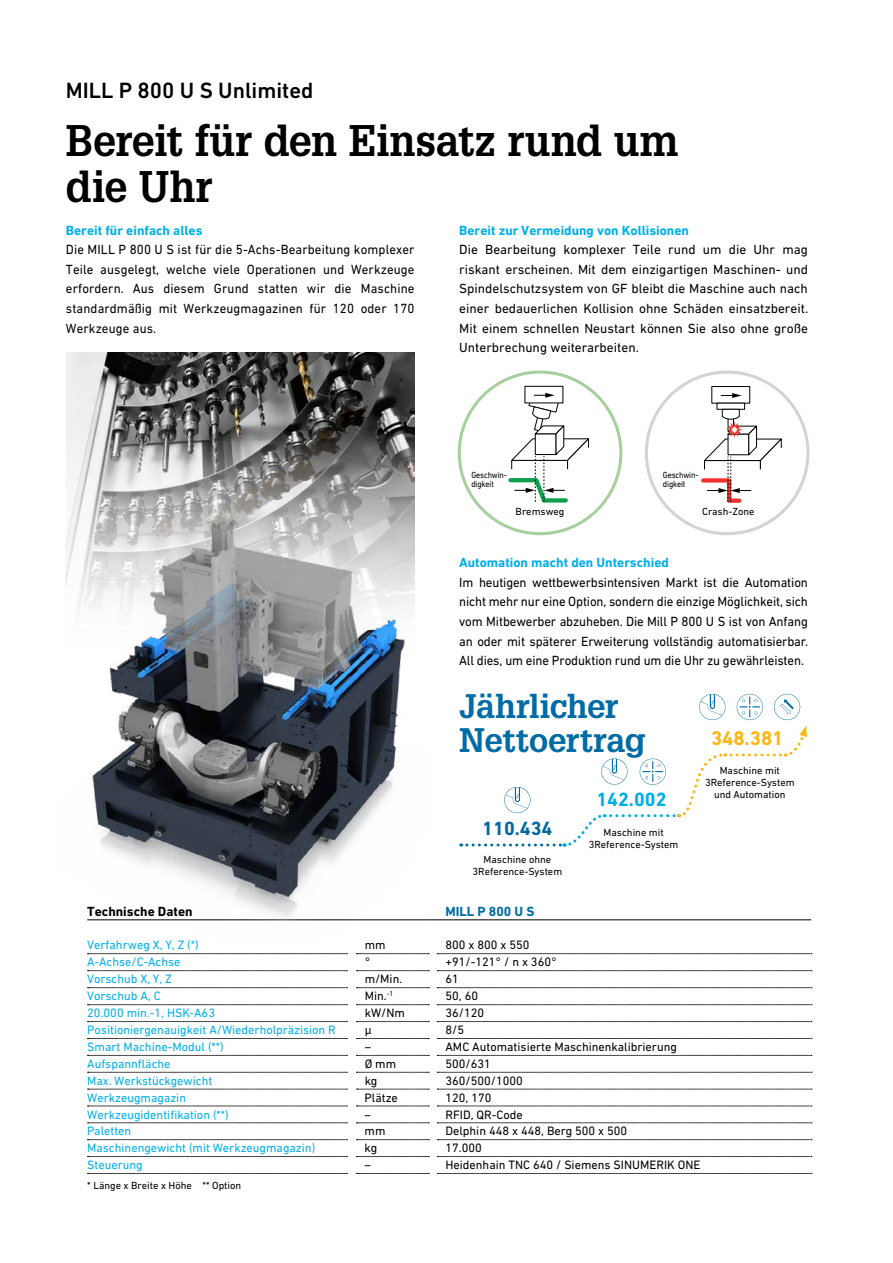
<style>
.page{position:relative;width:893px;height:1263px;background:#fff}
.page>*{position:absolute;margin:0;border:0;box-sizing:border-box;transform-origin:0 0}
.t1{font:700 43.2px/45px "Glypha LT Pro";letter-spacing:-.01em;color:#000;scale:.96 1}
.t2{font:700 33.3px/34.7px "Glypha LT Pro";letter-spacing:-.01em;color:#006ba4}
.t3{font:500 22.5px "DIN Next W1 G";color:#000}
.t4{font:700 20.1px "DIN Next W1 G";color:#fdb714}
.t5{font:700 19.5px "DIN Next W1 G";color:#0368a0}
.t6{font:700 19.5px "DIN Next W1 G";color:#00afe9}
.t7{font:13.5px/19.5px "DIN Next W1 G";color:#000;text-align:justify;scale:.96 1}
.t8{font:13.5px/19.5px "DIN Next W1 G";color:#000;text-align:justify}
.t9{font:700 13.5px "DIN Next W1 G";color:#00afe9}
.t10{font:700 13.5px "DIN Next W1 G";color:#000}
.t11{font:700 13.5px "DIN Next W1 G";color:#006ba4}
.t12{font:12.3px "DIN Next W1 G";color:#00afe9}
.t13{font:12.3px "DIN Next W1 G";color:#000}
.t14{font:10.5px/12px "DIN Next W1 G";color:#000;text-align:center}
.t15{font:9px/9px "DIN Next W1 G";letter-spacing:-.02em;color:#000;scale:.9 1}
</style>
<div class="page">
<svg style="left:87px;top:953px;width:260px;height:1px"></svg>
<svg style="left:356px;top:953px;width:73px;height:1px"></svg>
<svg style="left:437px;top:953px;width:375px;height:1px"></svg>
<svg style="left:87px;top:970px;width:260px;height:1px"></svg>
<svg style="left:356px;top:970px;width:73px;height:1px"></svg>
<svg style="left:437px;top:970px;width:375px;height:1px"></svg>
<svg style="left:87px;top:987px;width:260px;height:1px"></svg>
<svg style="left:356px;top:987px;width:73px;height:1px"></svg>
<svg style="left:437px;top:987px;width:375px;height:1px"></svg>
<svg style="left:87px;top:1004px;width:260px;height:1px"></svg>
<svg style="left:356px;top:1004px;width:73px;height:1px"></svg>
<svg style="left:437px;top:1004px;width:375px;height:1px"></svg>
<svg style="left:87px;top:1021px;width:260px;height:1px"></svg>
<svg style="left:356px;top:1021px;width:73px;height:1px"></svg>
<svg style="left:437px;top:1021px;width:375px;height:1px"></svg>
<svg style="left:87px;top:1038px;width:260px;height:1px"></svg>
<svg style="left:356px;top:1038px;width:73px;height:1px"></svg>
<svg style="left:437px;top:1038px;width:375px;height:1px"></svg>
<svg style="left:87px;top:1055px;width:260px;height:1px"></svg>
<svg style="left:356px;top:1055px;width:73px;height:1px"></svg>
<svg style="left:437px;top:1055px;width:375px;height:1px"></svg>
<svg style="left:87px;top:1072px;width:260px;height:1px"></svg>
<svg style="left:356px;top:1072px;width:73px;height:1px"></svg>
<svg style="left:437px;top:1072px;width:375px;height:1px"></svg>
<svg style="left:87px;top:1089px;width:260px;height:1px"></svg>
<svg style="left:356px;top:1089px;width:73px;height:1px"></svg>
<svg style="left:437px;top:1089px;width:375px;height:1px"></svg>
<svg style="left:87px;top:1106px;width:260px;height:1px"></svg>
<svg style="left:356px;top:1106px;width:73px;height:1px"></svg>
<svg style="left:437px;top:1106px;width:375px;height:1px"></svg>
<svg style="left:87px;top:1122px;width:260px;height:1px"></svg>
<svg style="left:356px;top:1122px;width:73px;height:1px"></svg>
<svg style="left:437px;top:1122px;width:375px;height:1px"></svg>
<svg style="left:87px;top:1139px;width:260px;height:1px"></svg>
<svg style="left:356px;top:1139px;width:73px;height:1px"></svg>
<svg style="left:437px;top:1139px;width:375px;height:1px"></svg>
<svg style="left:87px;top:1156px;width:260px;height:1px"></svg>
<svg style="left:356px;top:1156px;width:73px;height:1px"></svg>
<svg style="left:437px;top:1156px;width:375px;height:1px"></svg>
<svg style="left:87px;top:1173px;width:260px;height:1px"></svg>
<svg style="left:356px;top:1173px;width:73px;height:1px"></svg>
<svg style="left:437px;top:1173px;width:375px;height:1px"></svg>
<hr style="left:437px;top:919px;width:374px;height:1px;background:#000">
<img style="left:66px;top:352px;width:349px;height:161px">
<div style="left:458px;top:371px;width:164px;height:164px;border:3px solid #a5d09d;border-radius:50%"></div>
<div style="left:524px;top:386px;width:39px;height:17px;border:1px solid #000"></div>
<svg style="left:508px;top:391px;width:82px;height:112px"></svg>
<div style="left:645px;top:371px;width:164px;height:164px;border:3px solid #d1d3d4;border-radius:50%"></div>
<div style="left:711px;top:386px;width:39px;height:18px;border:1px solid #000"></div>
<svg style="left:721px;top:393px;width:20px;height:5px"></svg>
<svg style="left:701px;top:408px;width:81px;height:95px"></svg>
<svg style="left:699px;top:694px;width:101px;height:26px"></svg>
<svg style="left:461px;top:726px;width:346px;height:121px"></svg>
<img style="left:65px;top:513px;width:364px;height:408px">
<h3 class="t3" style="left:66px;top:77px;width:249px">MILL P 800 U S Unlimited</h3>
<h1 class="t1" style="left:66px;top:118px;width:640px">Bereit für den Einsatz rund um die Uhr</h1>
<p class="t9" style="left:66px;top:222px;width:138px">Bereit für einfach alles</p>
<p class="t7" style="left:66px;top:240px;width:365px">Die MILL P 800 U S ist für die 5-Achs-Bearbeitung komplexer Teile ausgelegt, welche viele Operationen und Werkzeuge erfordern. Aus diesem Grund statten wir die Maschine standardmäßig mit Werkzeugmagazinen für 120 oder 170<br>Werkzeuge aus.</p>
<p class="t9" style="left:459px;top:222px;width:231px">Bereit zur Vermeidung von Kollisionen</p>
<p class="t8" style="left:459px;top:240px;width:350px">Die Bearbeitung komplexer Teile rund um die Uhr mag riskant erscheinen. Mit dem einzigartigen Maschinen- und Spindelschutzsystem von GF bleibt die Maschine auch nach einer bedauerlichen Kollision ohne Schäden einsatzbereit.<br>Mit einem schnellen Neustart können Sie also ohne große Unterbrechung weiterarbeiten.</p>
<p class="t15" style="left:471px;top:471px;width:41px">Geschwin&shy;digkeit</p>
<p class="t14" style="left:516px;top:505px;width:50px">Bremsweg</p>
<p class="t15" style="left:663px;top:471px;width:41px">Geschwin&shy;digkeit</p>
<p class="t14" style="left:702px;top:505px;width:54px">Crash-Zone</p>
<p class="t9" style="left:459px;top:555px;width:211px">Automation macht den Unterschied</p>
<p class="t7" style="left:459px;top:572px;width:365px">Im heutigen wettbewerbsintensiven Markt ist die Automation nicht mehr nur eine Option, sondern die einzige Möglichkeit, sich vom Mitbewerber abzuheben. Die Mill P 800 U S ist von Anfang an oder mit späterer Erweiterung vollständig automatisierbar.<br>All dies, um eine Produktion rund um die Uhr zu gewährleisten.</p>
<h2 class="t2" style="left:459px;top:688px;width:188px">Jährlicher<br>Nettoertrag</h2>
<h3 class="t5" style="left:482px;top:817px;width:72px">110.434</h3>
<p class="t14" style="left:473px;top:853px;width:91px">Maschine ohne<br>3Reference-System</p>
<h3 class="t6" style="left:596px;top:788px;width:72px">142.002</h3>
<p class="t14" style="left:589px;top:826px;width:91px">Maschine mit<br>3Reference-System</p>
<h3 class="t4" style="left:711px;top:726px;width:74px">348.381</h3>
<p class="t14" style="left:705px;top:764px;width:91px">Maschine mit<br>3Reference-System und Automation</p>
<p class="t10" style="left:87px;top:903px;width:107px">Technische Daten</p>
<p class="t11" style="left:445px;top:903px;width:91px">MILL P 800 U S</p>
<p class="t12" style="left:87px;top:938px;width:113px">Verfahrweg X, Y, Z (*)</p>
<p class="t13" style="left:365px;top:938px;width:22px">mm</p>
<p class="t13" style="left:445px;top:938px;width:86px">800 x 800 x 550</p>
<p class="t12" style="left:87px;top:955px;width:95px">A-Achse/C-Achse</p>
<p class="t13" style="left:365px;top:955px;width:7px">°</p>
<p class="t13" style="left:445px;top:955px;width:113px">+91/-121° / n x 360°</p>
<p class="t12" style="left:87px;top:972px;width:86px">Vorschub X, Y, Z</p>
<p class="t13" style="left:365px;top:972px;width:39px">m/Min.</p>
<p class="t13" style="left:445px;top:972px;width:15px">61</p>
<p class="t12" style="left:87px;top:989px;width:75px">Vorschub A, C</p>
<p class="t13" style="left:365px;top:989px;width:30px">Min.<sup>-1</sup></p>
<p class="t13" style="left:445px;top:989px;width:34px">50, 60</p>
<p class="t12" style="left:87px;top:1006px;width:129px">20.000 min.-1, HSK-A63</p>
<p class="t13" style="left:365px;top:1006px;width:42px">kW/Nm</p>
<p class="t13" style="left:445px;top:1006px;width:40px">36/120</p>
<p class="t12" style="left:87px;top:1023px;width:250px">Positioniergenauigkeit A/Wiederholpräzision R</p>
<p class="t13" style="left:365px;top:1023px;width:8px">μ</p>
<p class="t13" style="left:445px;top:1023px;width:20px">8/5</p>
<p class="t12" style="left:87px;top:1040px;width:138px">Smart Machine-Modul (**)</p>
<p class="t13" style="left:365px;top:1040px;width:8px">–</p>
<p class="t13" style="left:445px;top:1040px;width:233px">AMC Automatisierte Maschinenkalibrierung</p>
<p class="t12" style="left:87px;top:1057px;width:85px">Aufspannfläche</p>
<p class="t13" style="left:365px;top:1057px;width:33px">Ø mm</p>
<p class="t13" style="left:445px;top:1057px;width:47px">500/631</p>
<p class="t12" style="left:87px;top:1073px;width:127px">Max. Werkstückgewicht</p>
<p class="t13" style="left:365px;top:1073px;width:14px">kg</p>
<p class="t13" style="left:445px;top:1073px;width:79px">360/500/1000</p>
<p class="t12" style="left:87px;top:1090px;width:100px">Werkzeugmagazin</p>
<p class="t13" style="left:365px;top:1090px;width:35px">Plätze</p>
<p class="t13" style="left:445px;top:1090px;width:48px">120, 170</p>
<p class="t12" style="left:87px;top:1107px;width:143px">Werkzeugidentifikation (**)</p>
<p class="t13" style="left:365px;top:1107px;width:8px">–</p>
<p class="t13" style="left:445px;top:1107px;width:79px">RFID, QR-Code</p>
<p class="t12" style="left:87px;top:1124px;width:46px">Paletten</p>
<p class="t13" style="left:365px;top:1124px;width:22px">mm</p>
<p class="t13" style="left:445px;top:1124px;width:183px">Delphin 448 x 448, Berg 500 x 500</p>
<p class="t12" style="left:87px;top:1141px;width:230px">Maschinengewicht (mit Werkzeugmagazin)</p>
<p class="t13" style="left:365px;top:1141px;width:14px">kg</p>
<p class="t13" style="left:445px;top:1141px;width:38px">17.000</p>
<p class="t12" style="left:87px;top:1158px;width:57px">Steuerung</p>
<p class="t13" style="left:365px;top:1158px;width:8px">–</p>
<p class="t13" style="left:445px;top:1158px;width:257px">Heidenhain TNC 640 / Siemens SINUMERIK ONE</p>
<p class="t14" style="left:87px;top:1180px;width:156px">* Länge x Breite x Höhe ** Option</p>
</div>
